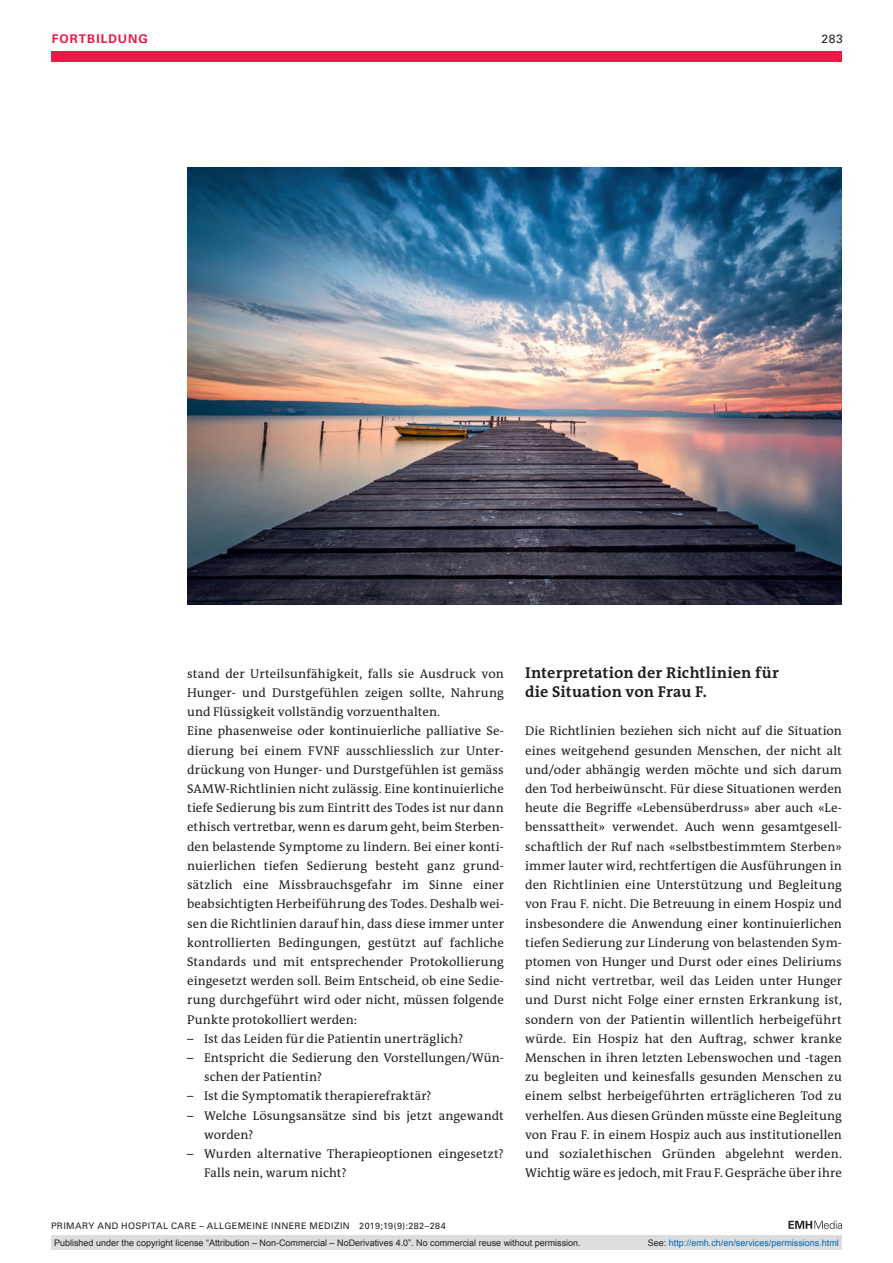
<style>
.page{position:relative;width:893px;height:1263px;background:#fff}
.page>*{position:absolute;margin:0;border:0;box-sizing:border-box;transform-origin:0 0}
.t1{font:700 15.75px/19.2px "The Antiqua B W7";letter-spacing:.015em;color:#231f20}
.t2{font:12.75px/19.2px "The Antiqua B W5 Plain";letter-spacing:.005em;color:#231f20}
.t3{font:700 12px "Univers LT Std";color:#ed1845}
.t4{font:12px "Univers LT Std";color:#231f20}
.t5{font:9px "Arial";color:#231f20}
.t6{font:9px "Univers LT Std";letter-spacing:.05em;color:#231f20}
.t7{font:9px "Arial";color:#0166b3}
.s1{color:#231f20}
</style>
<div class="page">
<div style="left:51px;top:51px;width:791px;height:11px;background:#ed1845"></div>
<svg style="left:788px;top:1221px;width:54px;height:8px"></svg>
<img style="left:187px;top:168px;width:655px;height:436px">
<div style="left:51px;top:1235px;width:791px;height:15px;background:#dcdddf"></div>
<p class="t3" style="left:52px;top:31px;width:18px">FORTBILDUNG</p>
<p class="t4" style="left:821px;top:31px;width:23px">283</p>
<p class="t2" style="left:187px;top:664px;width:318px">stand der Urteilsunfähigkeit, falls sie Ausdruck von Hunger- und Durstgefühlen zeigen sollte, Nahrung und Flüssigkeit vollständig vorzuenthalten.<br>Eine phasenweise oder kontinuierliche palliative Se&shy;dierung bei einem FVNF ausschliesslich zur Unter&shy;drückung von Hunger- und Durstgefühlen ist gemäss SAMW-Richtlinien nicht zulässig. Eine kontinuierliche tiefe Sedierung bis zum Eintritt des Todes ist nur dann ethisch vertretbar, wenn es darum geht, beim Sterben&shy;den belastende Symptome zu lindern. Bei einer konti&shy;nuierlichen tiefen Sedierung besteht ganz grund&shy;sätzlich eine Missbrauchsgefahr im Sinne einer beabsichtigten Herbeiführung des Todes. Deshalb wei&shy;sen die Richtlinien darauf hin, dass diese immer unter kontrollierten Bedingungen, gestützt auf fachliche Standards und mit entsprechender Protokollierung eingesetzt werden soll. Beim Entscheid, ob eine Sedie&shy;rung durchgeführt wird oder nicht, müssen folgende Punkte protokolliert werden:</p>
<p class="t2" style="left:187px;top:1029px;width:278px">– Ist das Leiden für die Patientin unerträglich?</p>
<p class="t2" style="left:204px;top:1048px;width:301px;text-indent:-17px">– Entspricht die Sedierung den Vorstellungen/Wün&shy;schen der Patientin?</p>
<p class="t2" style="left:187px;top:1086px;width:246px">– Ist die Symptomatik therapierefraktär?</p>
<p class="t2" style="left:204px;top:1106px;width:301px;text-indent:-17px">– Welche Lösungsansätze sind bis jetzt angewandt worden?</p>
<p class="t2" style="left:204px;top:1144px;width:301px;text-indent:-17px">– Wurden alternative Therapieoptionen eingesetzt?<br>Falls nein, warum nicht?</p>
<p class="t6" style="left:51px;top:1220px;width:396px">PRIMARY AND HOSPITAL CARE – ALLGEMEINE INNERE MEDIZIN 2019;19(9):282–284</p>
<p class="t1" style="left:525px;top:663px;width:255px">Interpretation der Richtlinien für die Situation von Frau F.</p>
<p class="t2" style="left:525px;top:722px;width:318px;text-align:justify">Die Richtlinien beziehen sich nicht auf die Situation eines weitgehend gesunden Menschen, der nicht alt und/oder abhängig werden möchte und sich darum den Tod herbeiwünscht. Für diese Situationen werden heute die Begriffe «Lebensüberdruss» aber auch «Le&shy;benssattheit» verwendet. Auch wenn gesamtgesell&shy;schaftlich der Ruf nach «selbstbestimmtem Sterben» immer lauter wird, rechtfertigen die Ausführungen in den Richtlinien eine Unterstützung und Begleitung von Frau F. nicht. Die Betreuung in einem Hospiz und insbesondere die Anwendung einer kontinuierlichen tiefen Sedierung zur Linderung von belastenden Sym&shy;ptomen von Hunger und Durst oder eines Deliriums sind nicht vertretbar, weil das Leiden unter Hunger und Durst nicht Folge einer ernsten Erkrankung ist, sondern von der Patientin willentlich herbeigeführt würde. Ein Hospiz hat den Auftrag, schwer kranke Menschen in ihren letzten Lebenswochen und -tagen zu begleiten und keinesfalls gesunden Menschen zu einem selbst herbeigeführten erträglicheren Tod zu verhelfen. Aus diesen Gründen müsste eine Begleitung von Frau F. in einem Hospiz auch aus institutionellen und sozialethischen Gründen abgelehnt werden.<br>Wichtig wäre es jedoch, mit Frau F. Gespräche über ihre</p>
<p class="t5" style="left:54px;top:1237px;width:528px">Published under the copyright license “Attribution – Non-Commercial – NoDerivatives 4.0”. No commercial reuse without permission.</p>
<p class="t7" style="left:648px;top:1237px;width:193px"><span class="s1">See:</span> http://emh.ch/en/services/permissions.html</p>
</div>
